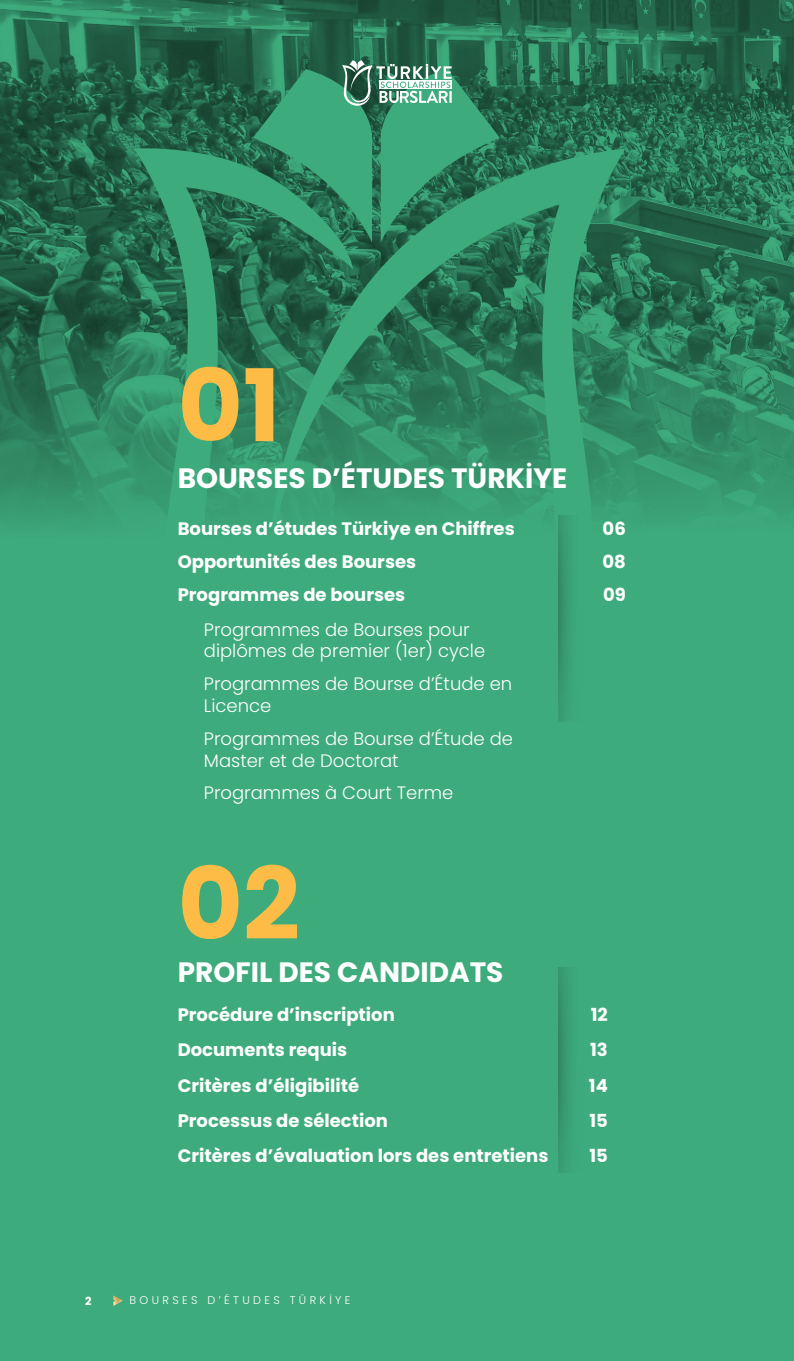
<style>
.page{position:relative;width:794px;height:1361px;background:#3eab7c}
.page>*{position:absolute;margin:0;border:0;box-sizing:border-box;transform-origin:0 0}
.t1{font:700 100px "Poppins";color:#fcbc46}
.t2{font:700 28px "Poppins";color:#fff}
.t3{font:700 18px "Poppins";color:#fff}
.t4{font:300 18px/21.6px "Poppins";color:#fff}
.t5{font:300 11.2px "Poppins";letter-spacing:.3em;color:#fff}
.t6{font:700 11.2px "Poppins";color:#fff}
</style>
<div class="page">
<img style="left:0;top:0;width:794px;height:521px">
<svg style="left:582px;top:148px;width:43px;height:373px"></svg>
<svg style="left:134px;top:142px;width:448px;height:580px"></svg>
<div style="left:558px;top:516px;width:34px;height:205px;background:linear-gradient(to right,#36976d,#40b080)"></div>
<div style="left:558px;top:967px;width:34px;height:205px;background:linear-gradient(to right,#36976d,#40b080)"></div>
<svg style="left:113px;top:1295px;width:9px;height:11px"></svg>
<svg style="left:253px;top:60px;width:247px;height:183px"></svg>
<h1 class="t1" style="left:178px;top:348px;width:104px">01</h1>
<h2 class="t2" style="left:178px;top:462px;width:391px">BOURSES D’ÉTUDES TÜRKİYE</h2>
<p class="t3" style="left:178px;top:518px;width:338px">Bourses d’études Türkiye en Chiffres</p>
<p class="t3" style="left:602px;top:518px;width:25px">06</p>
<p class="t3" style="left:178px;top:551px;width:240px">Opportunités des Bourses</p>
<p class="t3" style="left:602px;top:551px;width:25px">08</p>
<p class="t3" style="left:178px;top:584px;width:229px">Programmes de bourses</p>
<p class="t3" style="left:603px;top:584px;width:24px">09</p>
<p class="t4" style="left:204px;top:619px;width:283px">Programmes de Bourses pour diplômes de premier (1er) cycle</p>
<p class="t4" style="left:204px;top:673px;width:310px">Programmes de Bourse d’Étude en<br>Licence</p>
<p class="t4" style="left:204px;top:728px;width:311px">Programmes de Bourse d’Étude de<br>Master et de Doctorat</p>
<p class="t4" style="left:204px;top:782px;width:251px">Programmes à Court Terme</p>
<h1 class="t1" style="left:178px;top:846px;width:124px">02</h1>
<h2 class="t2" style="left:178px;top:956px;width:327px">PROFIL DES CANDIDATS</h2>
<p class="t3" style="left:178px;top:1004px;width:219px">Procédure d’inscription</p>
<p class="t3" style="left:591px;top:1004px;width:19px">12</p>
<p class="t3" style="left:178px;top:1039px;width:171px">Documents requis</p>
<p class="t3" style="left:590px;top:1039px;width:19px">13</p>
<p class="t3" style="left:178px;top:1075px;width:183px">Critères d’éligibilité</p>
<p class="t3" style="left:589px;top:1075px;width:20px">14</p>
<p class="t3" style="left:178px;top:1110px;width:212px">Processus de sélection</p>
<p class="t3" style="left:589px;top:1110px;width:20px">15</p>
<p class="t3" style="left:178px;top:1145px;width:372px">Critères d’évaluation lors des entretiens</p>
<p class="t3" style="left:589px;top:1145px;width:20px">15</p>
<p class="t6" style="left:85px;top:1294px;width:8px">2</p>
<p class="t5" style="left:130px;top:1293px;width:222px">BOURSES D’ÉTUDES TÜRKİYE</p>
</div>
